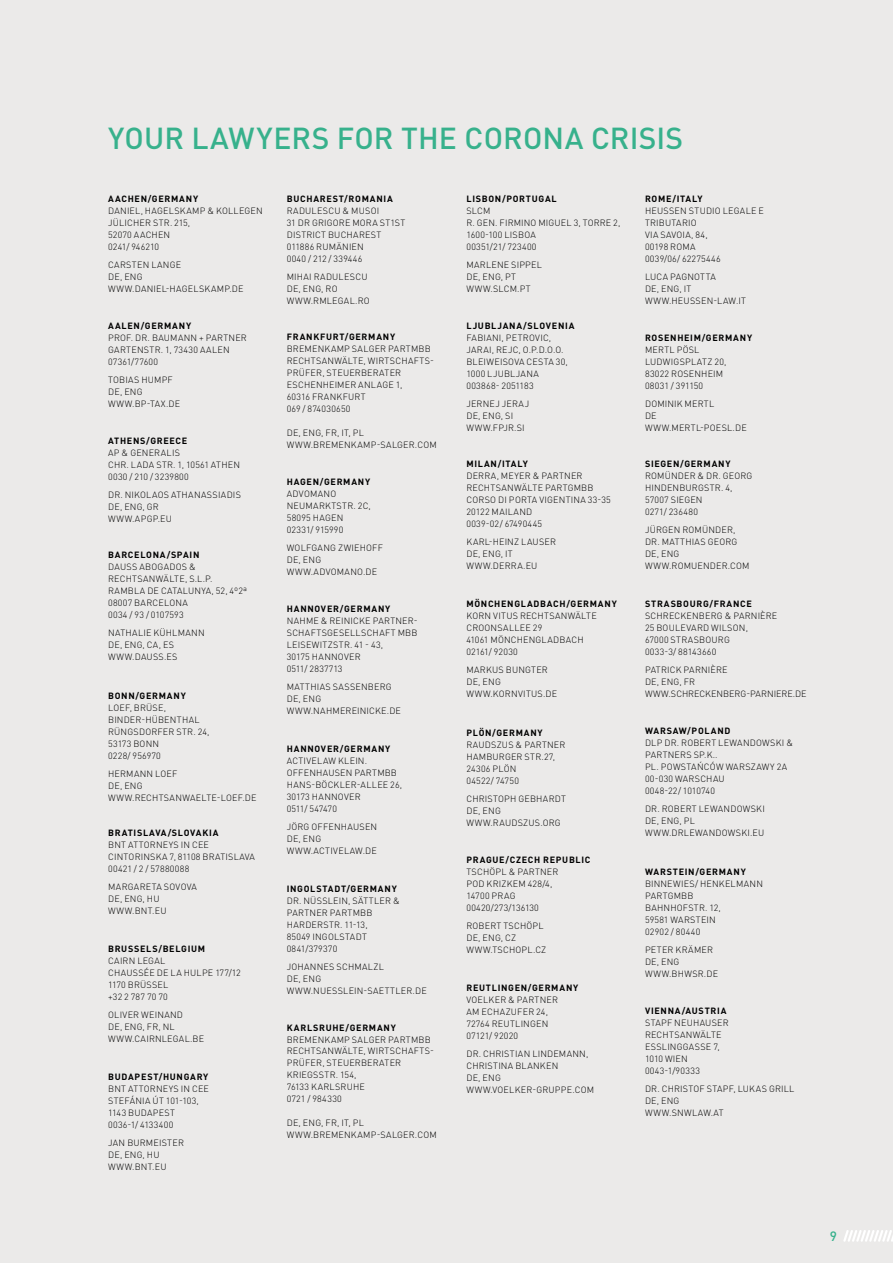
<style>
.page{position:relative;width:893px;height:1263px;background:#ebeae9}
.page>*{position:absolute;margin:0;border:0;box-sizing:border-box;transform-origin:0 0}
.t1{font:500 30px "DIN Pro";letter-spacing:.005em;color:#37b18c}
.t2{font:500 13.5px "DIN Pro";color:#37b18c}
.t3{font:300 9px/12px "DIN Pro";letter-spacing:.025em;color:#000}
.t4{font:700 9px "DIN Pro";letter-spacing:.08em;color:#000}
.t5{font:300 9px/12px "DIN Pro";letter-spacing:.005em;color:#000}
</style>
<div class="page">
<svg style="left:843px;top:1230px;width:50px;height:12px"></svg>
<h1 class="t1" style="left:108px;top:118px;width:576px">YOUR LAWYERS FOR THE CORONA CRISIS</h1>
<p class="t4" style="left:108px;top:192px;width:92px">AACHEN/GERMANY</p>
<p class="t3" style="left:108px;top:204px;width:156px">DANIEL, HAGELSKAMP &amp; KOLLEGEN<br>JÜLICHER STR. 215,<br>52070 AACHEN<br>0241/ 946210</p>
<p class="t3" style="left:108px;top:258px;width:137px">CARSTEN LANGE<br>DE, ENG<br>WWW.DANIEL-HAGELSKAMP.DE</p>
<p class="t4" style="left:108px;top:319px;width:85px">AALEN/GERMANY</p>
<p class="t3" style="left:108px;top:331px;width:140px">PROF. DR. BAUMANN + PARTNER<br>GARTENSTR. 1, 73430 AALEN<br>07361/77600</p>
<p class="t3" style="left:108px;top:373px;width:74px">TOBIAS HUMPF<br>DE, ENG<br>WWW.BP-TAX.DE</p>
<p class="t4" style="left:108px;top:434px;width:81px">ATHENS/GREECE</p>
<p class="t3" style="left:108px;top:446px;width:133px">AP &amp; GENERALIS<br>CHR. LADA STR. 1, 10561 ATHEN<br>0030 / 210 / 3239800</p>
<p class="t3" style="left:108px;top:488px;width:134px">DR. NIKOLAOS ATHANASSIADIS<br>DE, ENG, GR<br>WWW.APGP.EU</p>
<p class="t4" style="left:108px;top:549px;width:93px">BARCELONA/SPAIN</p>
<p class="t3" style="left:108px;top:561px;width:141px">DAUSS ABOGADOS &amp;<br>RECHTSANWÄLTE, S.L.P.<br>RAMBLA DE CATALUNYA, 52, 4º2ª<br>08007 BARCELONA<br>0034 / 93 / 0107593</p>
<p class="t3" style="left:108px;top:627px;width:98px">NATHALIE KÜHLMANN<br>DE, ENG, CA, ES<br>WWW.DAUSS.ES</p>
<p class="t4" style="left:108px;top:689px;width:79px">BONN/GERMANY</p>
<p class="t3" style="left:108px;top:701px;width:103px">LOEF, BRÜSE,<br>BINDER-HÜBENTHAL<br>RÜNGSDORFER STR. 24,<br>53173 BONN<br>0228/ 956970</p>
<p class="t3" style="left:108px;top:767px;width:150px">HERMANN LOEF<br>DE, ENG<br>WWW.RECHTSANWAELTE-LOEF.DE</p>
<p class="t4" style="left:108px;top:827px;width:112px">BRATISLAVA/SLOVAKIA</p>
<p class="t3" style="left:108px;top:839px;width:148px">BNT ATTORNEYS IN CEE<br>CINTORINSKA 7, 81108 BRATISLAVA<br>00421 / 2 / 57880088</p>
<p class="t3" style="left:108px;top:881px;width:90px">MARGARETA SOVOVA<br>DE, ENG, HU<br>WWW.BNT.EU</p>
<p class="t4" style="left:108px;top:943px;width:99px">BRUSSELS/BELGIUM</p>
<p class="t3" style="left:108px;top:954px;width:134px">CAIRN LEGAL<br>CHAUSSÉE DE LA HULPE 177/12<br>1170 BRÜSSEL<br>+32 2 787 70 70</p>
<p class="t3" style="left:108px;top:1008px;width:98px">OLIVER WEINAND<br>DE, ENG, FR, NL<br>WWW.CAIRNLEGAL.BE</p>
<p class="t4" style="left:108px;top:1070px;width:102px">BUDAPEST/HUNGARY</p>
<p class="t3" style="left:108px;top:1082px;width:102px">BNT ATTORNEYS IN CEE<br>STEFÁNIA ÚT 101-103,<br>1143 BUDAPEST<br>0036-1/ 4133400</p>
<p class="t3" style="left:108px;top:1136px;width:77px">JAN BURMEISTER<br>DE, ENG, HU<br>WWW.BNT.EU</p>
<p class="t4" style="left:287px;top:192px;width:107px">BUCHAREST/ROMANIA</p>
<p class="t3" style="left:287px;top:204px;width:120px">RADULESCU &amp; MUSOI<br>31 DR GRIGORE MORA ST1ST<br>DISTRICT BUCHAREST<br>011886 RUMÄNIEN<br>0040 / 212 / 339446</p>
<p class="t3" style="left:287px;top:270px;width:84px">MIHAI RADULESCU<br>DE, ENG, RO<br>WWW.RMLEGAL.RO</p>
<p class="t4" style="left:287px;top:331px;width:110px">FRANKFURT/GERMANY</p>
<p class="t3" style="left:287px;top:343px;width:149px">BREMENKAMP SALGER PARTMBB<br>RECHTSANWÄLTE, WIRTSCHAFTS-<br>PRÜFER, STEUERBERATER<br>ESCHENHEIMER ANLAGE 1,<br>60316 FRANKFURT<br>069 / 874030650</p>
<p class="t3" style="left:287px;top:427px;width:151px">DE, ENG, FR, IT, PL<br>WWW.BREMENKAMP-SALGER.COM</p>
<p class="t4" style="left:287px;top:475px;width:85px">HAGEN/GERMANY</p>
<p class="t3" style="left:287px;top:487px;width:86px">ADVOMANO<br>NEUMARKTSTR. 2C,<br>58095 HAGEN<br>02331/ 915990</p>
<p class="t3" style="left:287px;top:541px;width:98px">WOLFGANG ZWIEHOFF<br>DE, ENG<br>WWW.ADVOMANO.DE</p>
<p class="t4" style="left:287px;top:603px;width:105px">HANNOVER/GERMANY</p>
<p class="t3" style="left:287px;top:614px;width:132px">NAHME &amp; REINICKE PARTNER-<br>SCHAFTSGESELLSCHAFT MBB<br>LEISEWITZSTR. 41 - 43,<br>30175 HANNOVER<br>0511/ 2837713</p>
<p class="t3" style="left:287px;top:680px;width:116px">MATTHIAS SASSENBERG<br>DE, ENG<br>WWW.NAHMEREINICKE.DE</p>
<p class="t4" style="left:287px;top:742px;width:105px">HANNOVER/GERMANY</p>
<p class="t3" style="left:287px;top:754px;width:117px">ACTIVELAW KLEIN.<br>OFFENHAUSEN PARTMBB<br>HANS-BÖCKLER-ALLEE 26,<br>30173 HANNOVER<br>0511/ 547470</p>
<p class="t3" style="left:287px;top:820px;width:92px">JÖRG OFFENHAUSEN<br>DE, ENG<br>WWW.ACTIVELAW.DE</p>
<p class="t4" style="left:287px;top:882px;width:112px">INGOLSTADT/GERMANY</p>
<p class="t3" style="left:287px;top:894px;width:114px">DR. NÜSSLEIN, SÄTTLER &amp;<br>PARTNER PARTMBB<br>HARDERSTR. 11-13,<br>85049 INGOLSTADT<br>0841/379370</p>
<p class="t3" style="left:287px;top:960px;width:141px">JOHANNES SCHMALZL<br>DE, ENG<br>WWW.NUESSLEIN-SAETTLER.DE</p>
<p class="t4" style="left:287px;top:1021px;width:111px">KARLSRUHE/GERMANY</p>
<p class="t3" style="left:287px;top:1033px;width:149px">BREMENKAMP SALGER PARTMBB<br>RECHTSANWÄLTE, WIRTSCHAFTS-<br>PRÜFER, STEUERBERATER<br>KRIEGSSTR. 154,<br>76133 KARLSRUHE<br>0721 / 984330</p>
<p class="t3" style="left:287px;top:1117px;width:151px">DE, ENG, FR, IT, PL<br>WWW.BREMENKAMP-SALGER.COM</p>
<p class="t4" style="left:466px;top:193px;width:92px">LISBON/PORTUGAL</p>
<p class="t3" style="left:466px;top:204px;width:155px">SLCM<br>R. GEN. FIRMINO MIGUEL 3, TORRE 2,<br>1600-100 LISBOA<br>00351/21/ 723400</p>
<p class="t3" style="left:466px;top:258px;width:77px">MARLENE SIPPEL<br>DE, ENG, PT<br>WWW.SLCM.PT</p>
<p class="t4" style="left:466px;top:320px;width:109px">LJUBLJANA/SLOVENIA</p>
<p class="t3" style="left:466px;top:331px;width:103px">FABIANI, PETROVIC,<br>JARAI, REJC, O.P.D.O.O.<br>BLEIWEISOVA CESTA 30,<br>1000 LJUBLJANA<br>003868- 2051183</p>
<p class="t3" style="left:466px;top:397px;width:64px">JERNEJ JERAJ<br>DE, ENG, SI<br>WWW.FPJR.SI</p>
<p class="t4" style="left:466px;top:457px;width:63px">MILAN/ITALY</p>
<p class="t3" style="left:466px;top:469px;width:146px">DERRA, MEYER &amp; PARTNER<br>RECHTSANWÄLTE PARTGMBB<br>CORSO DI PORTA VIGENTINA 33-35<br>20122 MAILAND<br>0039-02/ 67490445</p>
<p class="t3" style="left:466px;top:535px;width:91px">KARL-HEINZ LAUSER<br>DE, ENG, IT<br>WWW.DERRA.EU</p>
<p class="t4" style="left:466px;top:597px;width:152px">MÖNCHENGLADBACH/GERMANY</p>
<p class="t3" style="left:466px;top:609px;width:132px">KORN VITUS RECHTSANWÄLTE<br>CROONSALLEE 29<br>41061 MÖNCHENGLADBACH<br>02161/ 92030</p>
<p class="t3" style="left:466px;top:663px;width:92px">MARKUS BUNGTER<br>DE, ENG<br>WWW.KORNVITUS.DE</p>
<p class="t4" style="left:466px;top:726px;width:78px">PLÖN/GERMANY</p>
<p class="t3" style="left:466px;top:738px;width:101px">RAUDSZUS &amp; PARTNER<br>HAMBURGER STR.27,<br>24306 PLÖN<br>04522/ 74750</p>
<p class="t3" style="left:466px;top:792px;width:101px">CHRISTOPH GEBHARDT<br>DE, ENG<br>WWW.RAUDSZUS.ORG</p>
<p class="t4" style="left:466px;top:853px;width:126px">PRAGUE/CZECH REPUBLIC</p>
<p class="t3" style="left:466px;top:865px;width:94px">TSCHÖPL &amp; PARTNER<br>POD KRIZKEM 428/4,<br>14700 PRAG<br>00420/273/136130</p>
<p class="t3" style="left:466px;top:919px;width:81px">ROBERT TSCHÖPL<br>DE, ENG, CZ<br>WWW.TSCHOPL.CZ</p>
<p class="t4" style="left:466px;top:981px;width:113px">REUTLINGEN/GERMANY</p>
<p class="t3" style="left:466px;top:993px;width:93px">VOELKER &amp; PARTNER<br>AM ECHAZUFER 24,<br>72764 REUTLINGEN<br>07121/ 92020</p>
<p class="t3" style="left:466px;top:1047px;width:129px">DR. CHRISTIAN LINDEMANN,<br>CHRISTINA BLANKEN<br>DE, ENG<br>WWW.VOELKER-GRUPPE.COM</p>
<p class="t4" style="left:645px;top:193px;width:59px">ROME/ITALY</p>
<p class="t3" style="left:645px;top:204px;width:120px">HEUSSEN STUDIO LEGALE E<br>TRIBUTARIO<br>VIA SAVOIA, 84,<br>00198 ROMA<br>0039/06/ 62275446</p>
<p class="t3" style="left:645px;top:270px;width:103px">LUCA PAGNOTTA<br>DE, ENG, IT<br>WWW.HEUSSEN-LAW.IT</p>
<p class="t4" style="left:645px;top:331px;width:109px">ROSENHEIM/GERMANY</p>
<p class="t3" style="left:645px;top:343px;width:83px">MERTL PÖSL<br>LUDWIGSPLATZ 20,<br>83022 ROSENHEIM<br>08031 / 391150</p>
<p class="t3" style="left:645px;top:397px;width:103px">DOMINIK MERTL<br>DE<br>WWW.MERTL-POESL.DE</p>
<p class="t4" style="left:645px;top:457px;width:87px">SIEGEN/GERMANY</p>
<p class="t3" style="left:645px;top:469px;width:109px">ROMÜNDER &amp; DR. GEORG<br>HINDENBURGSTR. 4,<br>57007 SIEGEN<br>0271/ 236480</p>
<p class="t3" style="left:645px;top:523px;width:106px">JÜRGEN ROMÜNDER,<br>DR. MATTHIAS GEORG<br>DE, ENG<br>WWW.ROMUENDER.COM</p>
<p class="t4" style="left:645px;top:597px;width:108px">STRASBOURG/FRANCE</p>
<p class="t3" style="left:645px;top:609px;width:134px">SCHRECKENBERG &amp; PARNIÈRE<br>25 BOULEVARD WILSON,<br>67000 STRASBOURG<br>0033-3/ 88143660</p>
<p class="t5" style="left:645px;top:663px;width:163px">PATRICK PARNIÈRE<br>DE, ENG, FR<br>WWW.SCHRECKENBERG-PARNIERE.DE</p>
<p class="t4" style="left:645px;top:724px;width:87px">WARSAW/POLAND</p>
<p class="t3" style="left:645px;top:736px;width:150px">DLP DR. ROBERT LEWANDOWSKI &amp;<br>PARTNERS SP.K..<br>PL. POWSTAŃCÓW WARSZAWY 2A<br>00-030 WARSCHAU<br>0048-22/ 1010740</p>
<p class="t3" style="left:645px;top:802px;width:121px">DR. ROBERT LEWANDOWSKI<br>DE, ENG, PL<br>WWW.DRLEWANDOWSKI.EU</p>
<p class="t4" style="left:645px;top:865px;width:102px">WARSTEIN/GERMANY</p>
<p class="t3" style="left:645px;top:877px;width:119px">BINNEWIES/ HENKELMANN<br>PARTGMBB<br>BAHNHOFSTR. 12,<br>59581 WARSTEIN<br>02902 / 80440</p>
<p class="t3" style="left:645px;top:943px;width:74px">PETER KRÄMER<br>DE, ENG<br>WWW.BHWSR.DE</p>
<p class="t4" style="left:645px;top:1004px;width:83px">VIENNA/AUSTRIA</p>
<p class="t3" style="left:645px;top:1016px;width:85px">STAPF NEUHAUSER<br>RECHTSANWÄLTE<br>ESSLINGGASSE 7,<br>1010 WIEN<br>0043-1/90333</p>
<p class="t3" style="left:645px;top:1082px;width:151px">DR. CHRISTOF STAPF, LUKAS GRILL<br>DE, ENG<br>WWW.SNWLAW.AT</p>
<h2 class="t2" style="left:830px;top:1227px;width:9px">9</h2>
</div>
